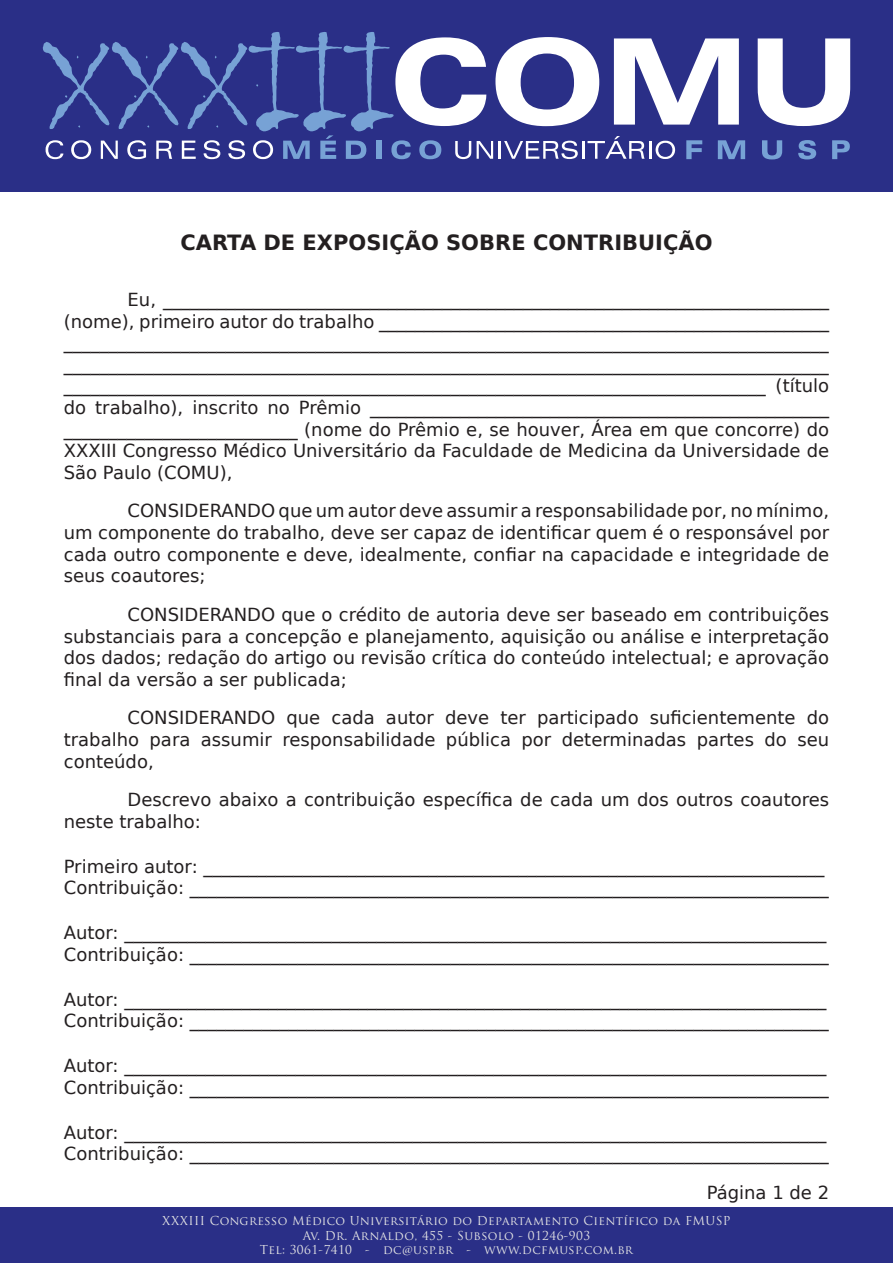
<style>
.page{position:relative;width:893px;height:1263px;background:#fff}
.page>*{position:absolute;margin:0;border:0;box-sizing:border-box;transform-origin:0 0}
.t1{font:700 21px "DejaVu Sans";color:#231f20}
.t2{font:18px/21.6px "DejaVu Sans";color:#231f20;text-align:justify}
.t3{font:12px/14.4px "Trajan Pro";letter-spacing:.03em;color:#e5e5e5;text-align:center}
</style>
<div class="page">
<div style="left:0;top:1208px;width:893px;height:55px;background:#2a2f87"></div>
<div style="left:0;top:0;width:893px;height:191px;background:#2a2f87"></div>
<svg style="left:758px;top:38px;width:92px;height:88px"></svg>
<svg style="left:762px;top:140px;width:20px;height:19px"></svg>
<svg style="left:798px;top:140px;width:18px;height:19px"></svg>
<svg style="left:832px;top:140px;width:18px;height:19px"></svg>
<svg style="left:43px;top:32px;width:702px;height:127px"></svg>
<p class="t1" style="left:180px;top:225px;width:534px">CARTA DE EXPOSIÇÃO SOBRE CONTRIBUIÇÃO</p>
<p class="t2" style="left:64px;top:288px;width:767px;text-indent:64px">Eu, __________________________________________________________________________ (nome), primeiro autor do trabalho __________________________________________________ _____________________________________________________________________________________ _____________________________________________________________________________________ ______________________________________________________________________________ (título do trabalho), inscrito no Prêmio ___________________________________________________ __________________________ (nome do Prêmio e, se houver, Área em que concorre) do XXXIII Congresso Médico Universitário da Faculdade de Medicina da Universidade de São Paulo (COMU),</p>
<p class="t2" style="left:64px;top:500px;width:767px;text-indent:64px">CONSIDERANDO que um autor deve assumir a responsabilidade por, no mínimo, um componente do trabalho, deve ser capaz de identificar quem é o responsável por cada outro componente e deve, idealmente, confiar na capacidade e integridade de seus coautores;</p>
<p class="t2" style="left:64px;top:603px;width:767px;text-indent:64px">CONSIDERANDO que o crédito de autoria deve ser baseado em contribuições substanciais para a concepção e planejamento, aquisição ou análise e interpretação dos dados; redação do artigo ou revisão crítica do conteúdo intelectual; e aprovação final da versão a ser publicada;</p>
<p class="t2" style="left:64px;top:707px;width:767px;text-indent:64px">CONSIDERANDO que cada autor deve ter participado suficientemente do trabalho para assumir responsabilidade pública por determinadas partes do seu conteúdo,</p>
<p class="t2" style="left:64px;top:788px;width:767px;text-indent:64px">Descrevo abaixo a contribuição específica de cada um dos outros coautores neste trabalho:</p>
<p class="t2" style="left:64px;top:855px;width:762px">Primeiro autor: _____________________________________________________________________</p>
<p class="t2" style="left:64px;top:877px;width:767px">Contribuição: _______________________________________________________________________</p>
<p class="t2" style="left:64px;top:922px;width:764px">Autor: ______________________________________________________________________________</p>
<p class="t2" style="left:64px;top:943px;width:767px">Contribuição: _______________________________________________________________________</p>
<p class="t2" style="left:64px;top:988px;width:764px">Autor: ______________________________________________________________________________</p>
<p class="t2" style="left:64px;top:1010px;width:767px">Contribuição: _______________________________________________________________________</p>
<p class="t2" style="left:64px;top:1055px;width:764px">Autor: ______________________________________________________________________________</p>
<p class="t2" style="left:64px;top:1076px;width:767px">Contribuição: _______________________________________________________________________</p>
<p class="t2" style="left:64px;top:1121px;width:764px">Autor: ______________________________________________________________________________</p>
<p class="t2" style="left:64px;top:1143px;width:767px">Contribuição: _______________________________________________________________________</p>
<p class="t2" style="left:707px;top:1181px;width:124px">Página 1 de 2</p>
<p class="t3" style="left:162px;top:1214px;width:570px">XXXIII Congresso Médico Universitário do Departamento Científico da FMUSP<br>Av. Dr. Arnaldo, 455 - Subsolo - 01246-903<br>Tel: 3061-7410 - dc@usp.br - www.dcfmusp.com.br</p>
</div>
